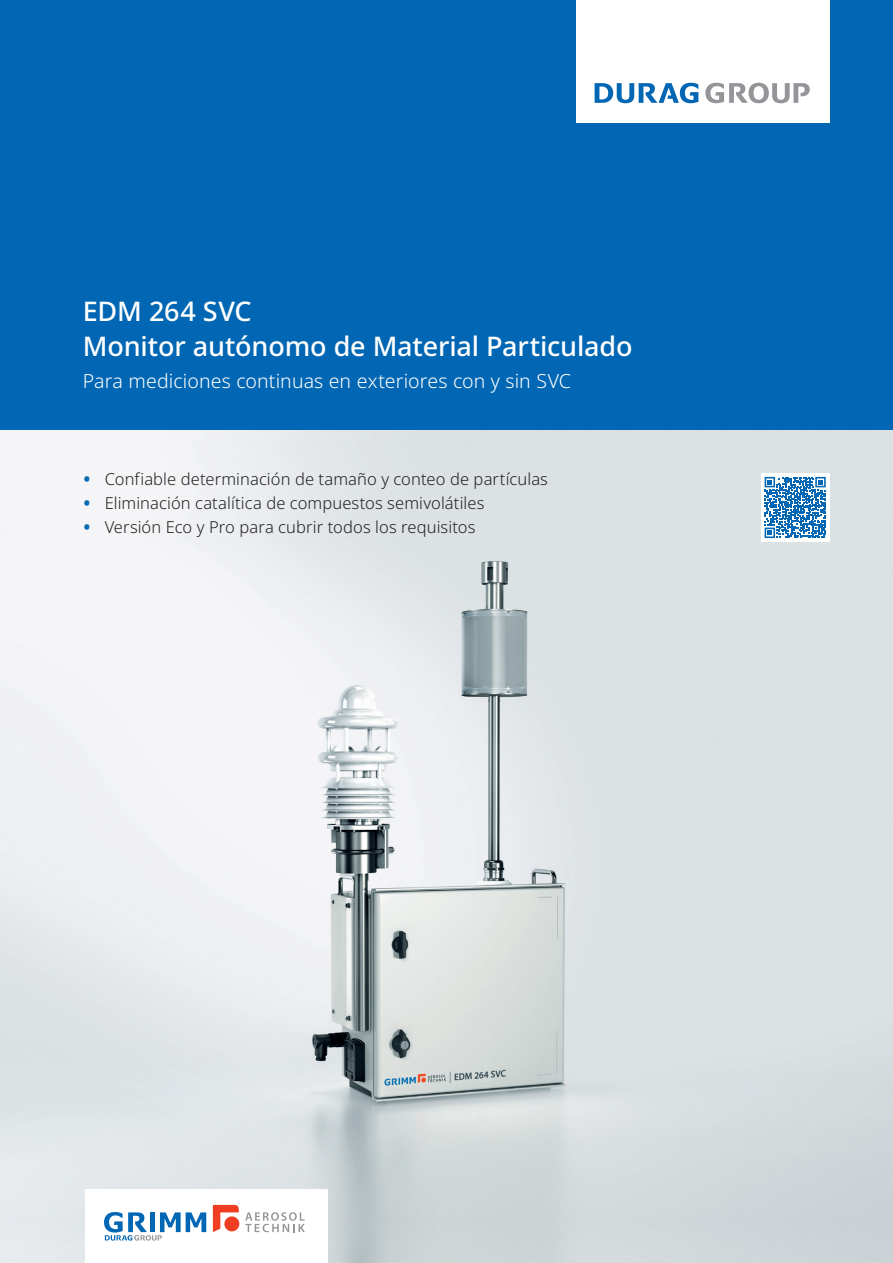
<style>
.page{position:relative;width:893px;height:1263px;background:#fff}
.page>*{position:absolute;margin:0;border:0;box-sizing:border-box;transform-origin:0 0}
.t1{font:500 27px/34.5px "Noto Sans";letter-spacing:-.005em;color:#fff}
.t2{font:300 19.5px "Noto Sans";letter-spacing:.005em;color:#fff}
.t3{font:300 16.5px "Noto Sans";letter-spacing:.005em;color:#231f20}
.s1{font-weight:800;color:#0166b3}
</style>
<div class="page">
<img style="left:0;top:429px;width:893px;height:834px">
<div style="left:761px;top:474px;width:68px;height:68px;background:#fff"></div>
<svg style="left:765px;top:477px;width:61px;height:61px"></svg>
<div style="left:0;top:0;width:893px;height:429px;background:#0166b3"></div>
<div style="left:576px;top:0;width:253px;height:122px;background:#fff"></div>
<svg style="left:595px;top:83px;width:103px;height:20px"></svg>
<svg style="left:705px;top:83px;width:105px;height:20px"></svg>
<div style="left:85px;top:1190px;width:242px;height:73px;background:#fff"></div>
<svg style="left:245px;top:1212px;width:60px;height:20px"></svg>
<svg style="left:213px;top:1205px;width:26px;height:27px"></svg>
<div style="left:224px;top:1216px;width:15px;height:15px;background:#ef3e22;border-radius:50%"></div>
<svg style="left:104px;top:1212px;width:102px;height:28px"></svg>
<h1 class="t1" style="left:83px;top:295px;width:551px">EDM 264 SVC<br>Monitor autónomo de Material Particulado</h1>
<p class="t2" style="left:83px;top:367px;width:490px">Para mediciones continuas en exteriores con y sin SVC</p>
<p class="t3" style="left:84px;top:468px;width:466px"><span class="s1">•</span> Confiable determinación de tamaño y conteo de partículas</p>
<p class="t3" style="left:84px;top:492px;width:402px"><span class="s1">•</span> Eliminación catalítica de compuestos semivolátiles</p>
<p class="t3" style="left:84px;top:516px;width:393px"><span class="s1">•</span> Versión Eco y Pro para cubrir todos los requisitos</p>
</div>
